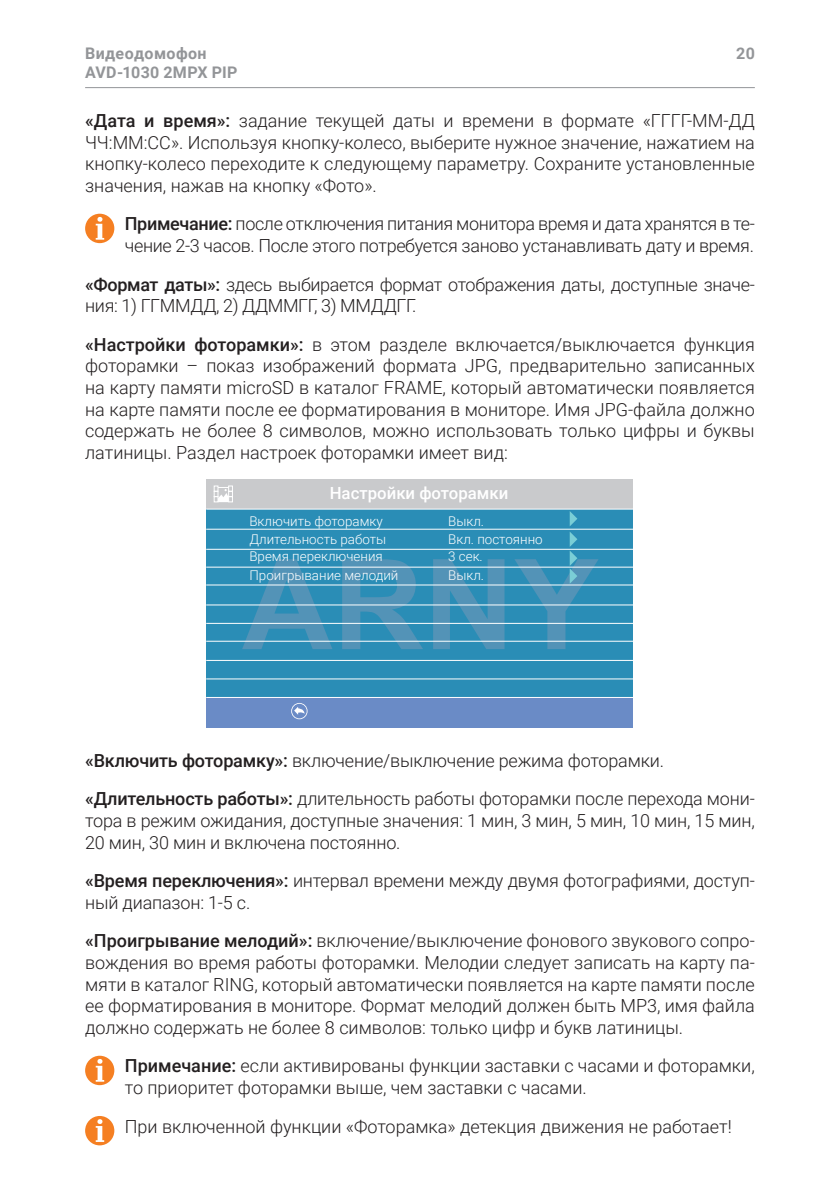
<style>
.page{position:relative;width:840px;height:1191px;background:#fff}
.page>*{position:absolute;margin:0;border:0;box-sizing:border-box;transform-origin:0 0}
.t1{font:300 18px/21.6px "Roboto";letter-spacing:-.01em;color:#231f20}
.t2{font:500 16.8px "Roboto";color:#fff}
.t3{font:700 16px/19.2px "Roboto";letter-spacing:.02em;color:#939598}
.t4{font:300 13.4px "Roboto";color:#fff}
.s1{font-weight:500}
</style>
<div class="page">
<hr style="left:85px;top:87px;width:669px;height:1px;background:#939598">
<div style="left:85px;top:214px;width:29px;height:29px;background:#f57f22;border-radius:50%"></div>
<svg style="left:96px;top:217px;width:8px;height:23px"></svg>
<div style="left:207px;top:479px;width:425px;height:249px;background:#2a8db6"></div>
<div style="left:207px;top:479px;width:425px;height:30px;background:#c9cacc"></div>
<div style="left:207px;top:697px;width:425px;height:30px;background:#6a8bc6"></div>
<svg style="left:242px;top:559px;width:90px;height:90px"></svg>
<svg style="left:342px;top:559px;width:81px;height:90px"></svg>
<svg style="left:433px;top:559px;width:71px;height:90px"></svg>
<svg style="left:291px;top:703px;width:16px;height:16px"></svg>
<hr style="left:207px;top:509px;width:425px;height:1px;background:#fff">
<hr style="left:207px;top:529px;width:425px;height:1px;background:#fff">
<hr style="left:207px;top:549px;width:425px;height:1px;background:#fff">
<hr style="left:207px;top:567px;width:425px;height:1px;background:#fff">
<hr style="left:207px;top:584px;width:425px;height:1px;background:#fff">
<hr style="left:207px;top:604px;width:425px;height:1px;background:#fff">
<hr style="left:207px;top:623px;width:425px;height:1px;background:#fff">
<hr style="left:207px;top:641px;width:425px;height:1px;background:#fff">
<hr style="left:207px;top:660px;width:425px;height:1px;background:#fff">
<hr style="left:207px;top:678px;width:425px;height:1px;background:#fff">
<hr style="left:207px;top:697px;width:425px;height:1px;background:#fff">
<svg style="left:514px;top:511px;width:84px;height:138px"></svg>
<svg style="left:214px;top:486px;width:18px;height:16px"></svg>
<div style="left:85px;top:1055px;width:29px;height:30px;background:#f57f22;border-radius:50%"></div>
<svg style="left:96px;top:1059px;width:8px;height:22px"></svg>
<div style="left:85px;top:1116px;width:29px;height:29px;background:#f57f22;border-radius:50%"></div>
<svg style="left:96px;top:1119px;width:8px;height:23px"></svg>
<p class="t3" style="left:85px;top:43px;width:154px">Видеодомофон<br>AVD-1030 2MPX PIP</p>
<p class="t3" style="left:735px;top:43px;width:20px">20</p>
<p class="t1" style="left:85px;top:109px;width:670px;text-align:justify"><span class="s1">«Дата и время»:</span> задание текущей даты и времени в формате «ГГГГ-ММ-ДД ЧЧ:ММ:СС». Используя кнопку-колесо, выберите нужное значение, нажатием на кнопку-колесо переходите к следующему параметру. Сохраните установленные значения, нажав на кнопку «Фото».</p>
<p class="t1" style="left:125px;top:212px;width:631px"><span class="s1">Примечание:</span> после отключения питания монитора время и дата хранятся в те&shy;чение 2-3 часов. После этого потребуется заново устанавливать дату и время.</p>
<p class="t1" style="left:85px;top:273px;width:670px"><span class="s1">«Формат даты»:</span> здесь выбирается формат отображения даты, доступные значе&shy;ния: 1) ГГММДД, 2) ДДММГГ, 3) ММДДГГ.</p>
<p class="t1" style="left:85px;top:333px;width:670px;text-align:justify"><span class="s1">«Настройки фоторамки»:</span> в этом разделе включается/выключается функция фоторамки – показ изображений формата JPG, предварительно записанных на карту памяти microSD в каталог FRAME, который автоматически появляется на карте памяти после ее форматирования в мониторе. Имя JPG-файла должно содержать не более 8 символов, можно использовать только цифры и буквы латиницы. Раздел настроек фоторамки имеет вид:</p>
<p class="t2" style="left:329px;top:481px;width:180px">Настройки фоторамки</p>
<p class="t4" style="left:249px;top:511px;width:135px">Включить фоторамку</p>
<p class="t4" style="left:448px;top:511px;width:37px">Выкл.</p>
<p class="t4" style="left:249px;top:529px;width:138px">Длительность работы</p>
<p class="t4" style="left:448px;top:529px;width:96px">Вкл. постоянно</p>
<p class="t4" style="left:249px;top:547px;width:135px">Время переключения</p>
<p class="t4" style="left:448px;top:547px;width:36px">3 сек.</p>
<p class="t4" style="left:249px;top:566px;width:150px">Проигрывание мелодий</p>
<p class="t4" style="left:448px;top:566px;width:37px">Выкл.</p>
<p class="t1" style="left:85px;top:740px;width:670px;line-height:38.6px"><span class="s1">«Включить фоторамку»:</span> включение/выключение режима фоторамки. <span class="s1">«Длительность работы»:</span> длительность работы фоторамки после перехода мони-</p>
<p class="t1" style="left:85px;top:809px;width:670px">тора в режим ожидания, доступные значения: 1 мин, 3 мин, 5 мин, 10 мин, 15 мин,<br>20 мин, 30 мин и включена постоянно.</p>
<p class="t1" style="left:85px;top:869px;width:670px"><span class="s1">«Время переключения»:</span> интервал времени между двумя фотографиями, доступ&shy;ный диапазон: 1-5 с.</p>
<p class="t1" style="left:85px;top:929px;width:670px;text-align:justify"><span class="s1">«Проигрывание мелодий»:</span> включение/выключение фонового звукового сопро&shy;вождения во время работы фоторамки. Мелодии следует записать на карту па&shy;мяти в каталог RING, который автоматически появляется на карте памяти после ее форматирования в мониторе. Формат мелодий должен быть MP3, имя файла должно содержать не более 8 символов: только цифр и букв латиницы.</p>
<p class="t1" style="left:125px;top:1054px;width:631px"><span class="s1">Примечание:</span> если активированы функции заставки с часами и фоторамки, то приоритет фоторамки выше, чем заставки с часами.</p>
<p class="t1" style="left:125px;top:1114px;width:608px">При включенной функции «Фоторамка» детекция движения не работает!</p>
</div>
